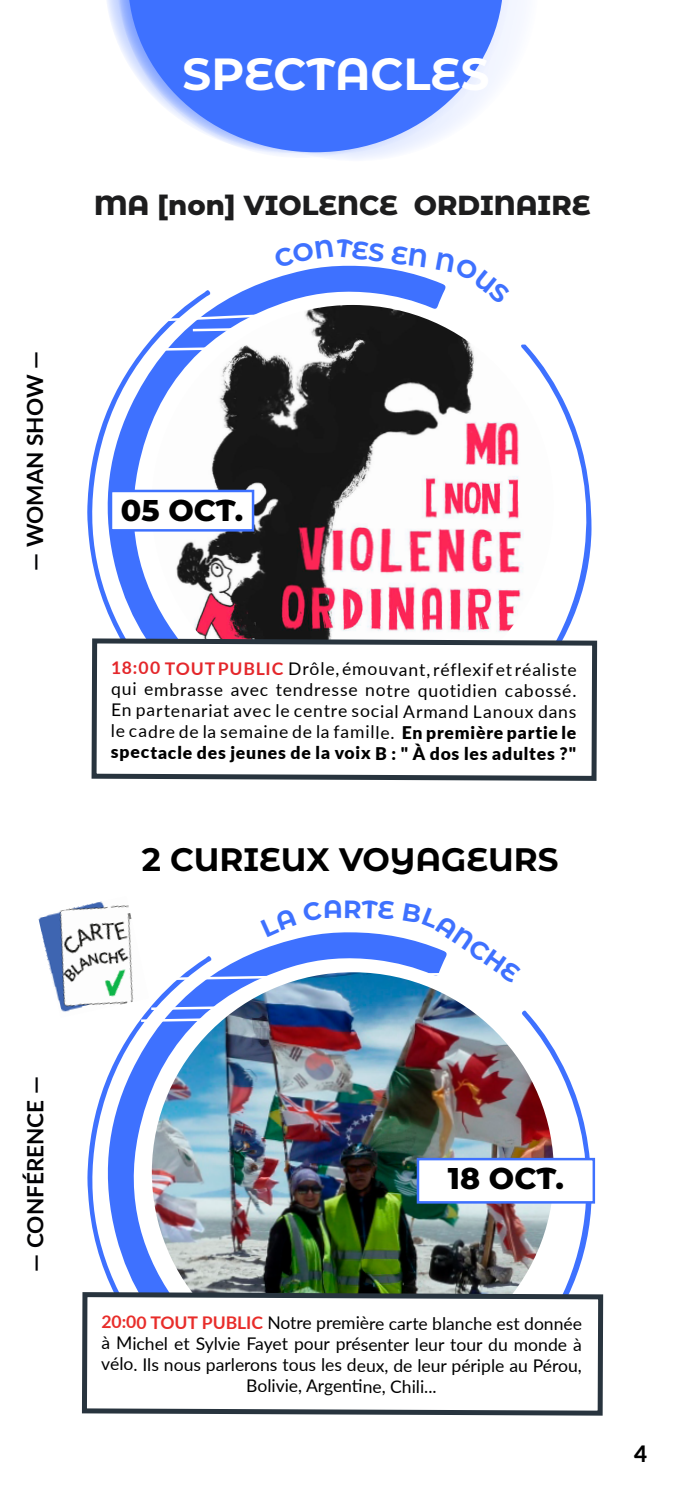
<style>
.page{position:relative;width:681px;height:1489px;background:#fff}
.page>*{position:absolute;margin:0;border:0;box-sizing:border-box;transform-origin:0 0}
.t1{font:700 45px "Montserrat Alternates";color:#fff}
.t2{font:700 32.5px "Montserrat Alternates";color:#000}
.t3{font:800 30px "Montserrat Alternates";color:#000}
.t4{font:800 27.5px "Montserrat Alternates";color:#1d1d1e}
.t5{font:700 25px "Montserrat Alternates";color:#3e71ff}
.t6{font:700 22.5px "Lato";color:#020204}
.t7{font:800 22.5px "Lato";color:#000}
.t8{font:17.5px/21px "Lato";letter-spacing:-.005em;color:#000;text-align:justify}
.s1{font-weight:700;color:#e4272b}
.s2{font-weight:900}
.s3{font-weight:700;color:#e82d2a}
</style>
<div class="page">
<svg style="left:218px;top:265px;width:217px;height:40px;fill:#3e71ff"></svg>
<svg style="left:87px;top:290px;width:124px;height:346px"></svg>
<svg style="left:343px;top:0;width:178px;height:159px"></svg>
<svg style="left:267px;top:153px;width:216px;height:5px"></svg>
<svg style="left:107px;top:0;width:362px;height:153px"></svg>
<svg style="left:128px;top:0;width:375px;height:152px;fill:#3e71ff"></svg>
<svg style="left:554px;top:383px;width:37px;height:253px"></svg>
<svg style="left:129px;top:312px;width:21px;height:20px"></svg>
<img style="left:150px;top:305px;width:404px;height:331px">
<svg style="left:91px;top:636px;width:507px;height:145px"></svg>
<div style="left:111px;top:491px;width:142px;height:39px;background:#fff"></div>
<div style="left:110px;top:489px;width:144px;height:42px;border:2px solid #3e71ff"></div>
<svg style="left:87px;top:1023px;width:51px;height:266px"></svg>
<svg style="left:138px;top:1006px;width:453px;height:283px"></svg>
<img style="left:151px;top:983px;width:403px;height:306px">
<svg style="left:81px;top:1289px;width:523px;height:127px"></svg>
<div style="left:418px;top:1158px;width:175px;height:44px;background:#fff"></div>
<div style="left:416px;top:1157px;width:178px;height:46px;border:2px solid #3e71ff"></div>
<img style="left:38px;top:901px;width:111px;height:116px">
<svg style="left:274px;top:265px;width:59px;height:3px"></svg>
<svg style="left:435px;top:281px;width:11px;height:24px"></svg>
<svg style="left:173px;top:932px;width:274px;height:51px"></svg>
<p class="t6" style="left:18px;top:570px;width:220px;rotate:-90deg">— WOMAN SHOW —</p>
<h1 class="t1" style="left:182px;top:42px;width:308px">SPECTACLES</h1>
<h3 class="t4" style="left:94px;top:185px;width:497px">MA [non] VIOLENCE ORDINAIRE</h3>
<h3 class="t5" style="left:339px;top:229px;width:93px;rotate:8deg">TES EN</h3>
<h3 class="t3" style="left:121px;top:488px;width:124px">05 OCT.</h3>
<p class="t8" style="left:111px;top:658px;width:467px"><span class="s1">18:00 TOUT PUBLIC</span> Drôle, émouvant, réflexif et réaliste qui embrasse avec tendresse notre quotidien cabossé.<br>En partenariat avec le centre social Armand Lanoux dans le cadre de la semaine de la famille. <span class="s2">En première partie le spectacle des jeunes de la voix B : " À dos les adultes ?"</span></p>
<h2 class="t2" style="left:142px;top:836px;width:418px">2 CURIEUX VOYAGEURS</h2>
<p class="t6" style="left:19px;top:1271px;width:197px;rotate:-90deg">— CONFÉRENCE —</p>
<h3 class="t3" style="left:448px;top:1156px;width:117px">18 OCT.</h3>
<p class="t8" style="left:101px;top:1311px;width:482px;text-align:center"><span class="s3">20:00 TOUT PUBLIC</span> Notre première carte blanche est donnée à Michel et Sylvie Fayet pour présenter leur tour du monde à vélo. Ils nous parlerons tous les deux, de leur périple au Pérou, Bolivie, Argentine, Chili...</p>
<p class="t7" style="left:634px;top:1437px;width:15px">4</p>
</div>
